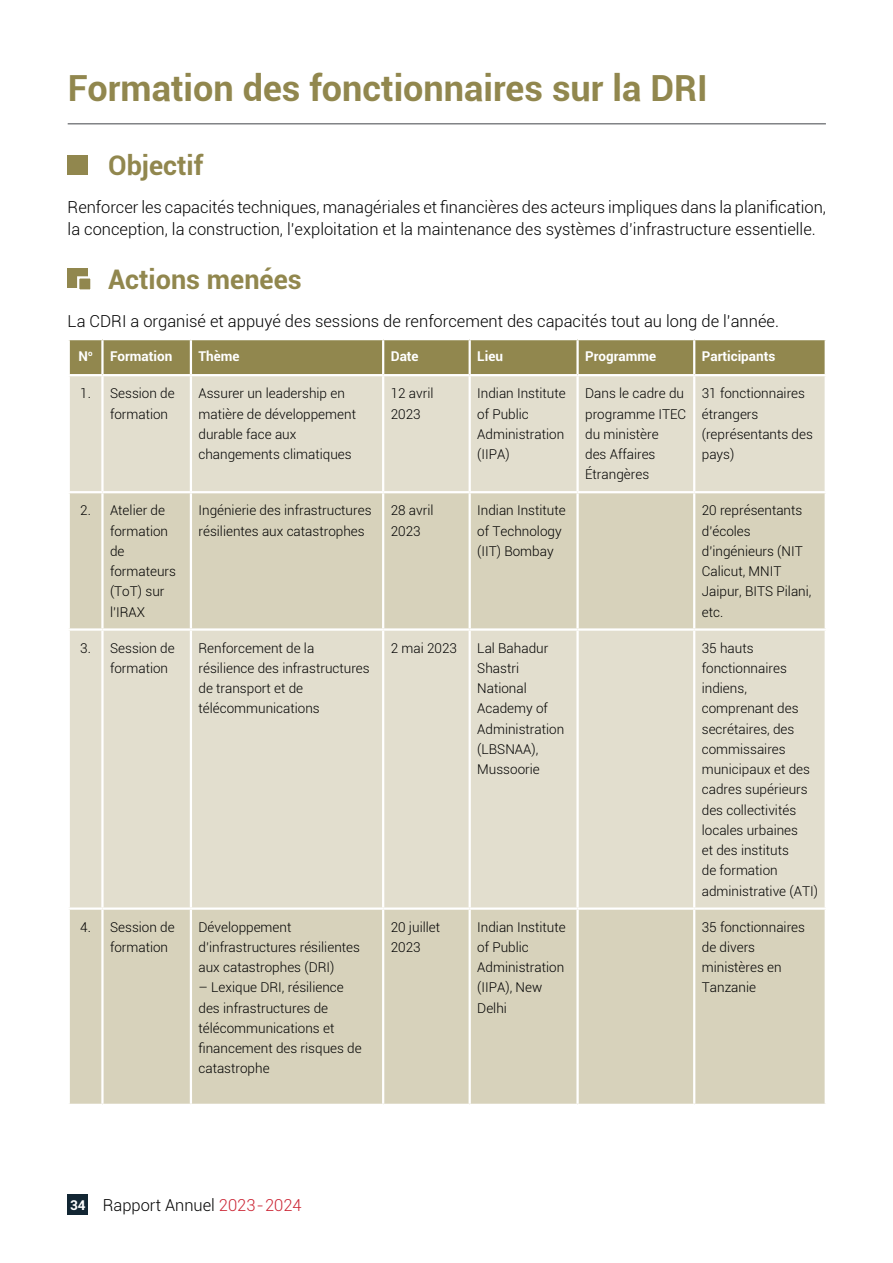
<style>
.page{position:relative;width:893px;height:1263px;background:#fff}
.page>*{position:absolute;margin:0;border:0;box-sizing:border-box;transform-origin:0 0}
.t1{font:700 36px "Roboto";color:#91874e}
.t2{font:700 27px "Roboto";color:#91874e}
.t3{font:300 16.5px/21.8px "Roboto";color:#000}
.t4{font:300 13.5px/20.2px "Roboto";color:#000}
.t5{font:700 13.5px "Roboto";color:#fff}
.s1{font-weight:700;font-size:13.5px;color:#fff}
.s2{color:#cb2433}
</style>
<div class="page">
<div style="left:68px;top:1195px;width:20px;height:20px;background:#122633"></div>
<div style="left:68px;top:155px;width:20px;height:20px;background:#91874e"></div>
<div style="left:68px;top:268px;width:20px;height:20px;background:#91874e"></div>
<div style="left:77px;top:276px;width:16px;height:16px;background:#91874e;border:2px solid #fff"></div>
<div style="left:70px;top:340px;width:755px;height:34px;background:#91874e"></div>
<div style="left:70px;top:376px;width:755px;height:115px;background:#e2dece"></div>
<svg style="left:70px;top:493px;width:755px;height:611px;background:#dcd7c3"></svg>
<hr style="left:101px;top:340px;width:3px;height:34px;background:#fff">
<hr style="left:190px;top:340px;width:2px;height:34px;background:#fff">
<hr style="left:382px;top:340px;width:2px;height:34px;background:#fff">
<hr style="left:469px;top:340px;width:2px;height:34px;background:#fff">
<hr style="left:576px;top:340px;width:3px;height:34px;background:#fff">
<hr style="left:693px;top:340px;width:2px;height:34px;background:#fff">
<hr style="left:101px;top:376px;width:3px;height:115px;background:#fff">
<hr style="left:190px;top:376px;width:2px;height:115px;background:#fff">
<hr style="left:382px;top:376px;width:2px;height:115px;background:#fff">
<hr style="left:469px;top:376px;width:2px;height:115px;background:#fff">
<hr style="left:576px;top:376px;width:3px;height:115px;background:#fff">
<hr style="left:693px;top:376px;width:2px;height:115px;background:#fff">
<hr style="left:101px;top:493px;width:3px;height:135px;background:#fff">
<hr style="left:190px;top:493px;width:2px;height:135px;background:#fff">
<hr style="left:382px;top:493px;width:2px;height:135px;background:#fff">
<hr style="left:469px;top:493px;width:2px;height:135px;background:#fff">
<hr style="left:576px;top:493px;width:3px;height:135px;background:#fff">
<hr style="left:693px;top:493px;width:2px;height:135px;background:#fff">
<hr style="left:68px;top:628px;width:34px;height:3px;background:#fff">
<hr style="left:102px;top:628px;width:89px;height:3px;background:#fff">
<hr style="left:101px;top:631px;width:3px;height:276px;background:#fff">
<hr style="left:191px;top:628px;width:192px;height:3px;background:#fff">
<hr style="left:190px;top:631px;width:2px;height:276px;background:#fff">
<hr style="left:383px;top:628px;width:87px;height:3px;background:#fff">
<hr style="left:382px;top:631px;width:2px;height:276px;background:#fff">
<hr style="left:470px;top:628px;width:108px;height:3px;background:#fff">
<hr style="left:469px;top:631px;width:2px;height:276px;background:#fff">
<hr style="left:578px;top:628px;width:116px;height:3px;background:#fff">
<hr style="left:576px;top:631px;width:3px;height:276px;background:#fff">
<hr style="left:694px;top:628px;width:133px;height:3px;background:#fff">
<hr style="left:693px;top:631px;width:2px;height:276px;background:#fff">
<hr style="left:68px;top:907px;width:34px;height:3px;background:#fff">
<hr style="left:102px;top:907px;width:89px;height:3px;background:#fff">
<hr style="left:101px;top:910px;width:3px;height:194px;background:#fff">
<hr style="left:191px;top:907px;width:192px;height:3px;background:#fff">
<hr style="left:190px;top:910px;width:2px;height:194px;background:#fff">
<hr style="left:383px;top:907px;width:87px;height:3px;background:#fff">
<hr style="left:382px;top:910px;width:2px;height:194px;background:#fff">
<hr style="left:470px;top:907px;width:108px;height:3px;background:#fff">
<hr style="left:469px;top:910px;width:2px;height:194px;background:#fff">
<hr style="left:578px;top:907px;width:116px;height:3px;background:#fff">
<hr style="left:576px;top:910px;width:3px;height:194px;background:#fff">
<hr style="left:694px;top:907px;width:133px;height:3px;background:#fff">
<hr style="left:693px;top:910px;width:2px;height:194px;background:#fff">
<hr style="left:68px;top:123px;width:758px;height:2px;background:#808285">
<h1 class="t1" style="left:68px;top:63px;width:641px">Formation des fonctionnaires sur la DRI</h1>
<h2 class="t2" style="left:108px;top:147px;width:97px">Objectif</h2>
<p class="t3" style="left:68px;top:196px;width:760px">Renforcer les capacités techniques, managériales et financières des acteurs impliques dans la planification, la conception, la construction, l’exploitation et la maintenance des systèmes d’infrastructure essentielle.</p>
<h2 class="t2" style="left:108px;top:260px;width:195px">Actions menées</h2>
<p class="t3" style="left:68px;top:309px;width:713px">La CDRI a organisé et appuyé des sessions de renforcement des capacités tout au long de l’année.</p>
<p class="t5" style="left:79px;top:346px;width:15px">N<sup>o</sup></p>
<p class="t5" style="left:110px;top:346px;width:64px">Formation</p>
<p class="t5" style="left:198px;top:346px;width:43px">Thème</p>
<p class="t5" style="left:391px;top:346px;width:29px">Date</p>
<p class="t5" style="left:477px;top:346px;width:27px">Lieu</p>
<p class="t5" style="left:585px;top:346px;width:72px">Programme</p>
<p class="t5" style="left:702px;top:346px;width:75px">Participants</p>
<p class="t4" style="left:110px;top:383px;width:66px;text-indent:-30px">1. Session de formation</p>
<p class="t4" style="left:198px;top:383px;width:159px">Assurer un leadership en matière de développement durable face aux changements climatiques</p>
<p class="t4" style="left:391px;top:383px;width:44px">12 avril<br>2023</p>
<p class="t4" style="left:477px;top:383px;width:90px">Indian Institute of Public<br>Administration (IIPA)</p>
<p class="t4" style="left:585px;top:383px;width:103px">Dans le cadre du programme ITEC du ministère<br>des Affaires<br>Étrangères</p>
<p class="t4" style="left:702px;top:383px;width:113px">31 fonctionnaires étrangers (représentants des pays)</p>
<p class="t4" style="left:110px;top:500px;width:67px;text-indent:-30px">2. Atelier de formation de formateurs (ToT) sur l’IRAX</p>
<p class="t4" style="left:198px;top:500px;width:175px">Ingénierie des infrastructures résilientes aux catastrophes</p>
<p class="t4" style="left:391px;top:500px;width:44px">28 avril<br>2023</p>
<p class="t4" style="left:477px;top:500px;width:90px">Indian Institute of Technology (IIT) Bombay</p>
<p class="t4" style="left:702px;top:500px;width:111px">20 représentants d’écoles d’ingénieurs (NIT<br>Calicut, MNIT<br>Jaipur, BITS Pilani, etc.</p>
<p class="t4" style="left:110px;top:637px;width:66px;text-indent:-30px">3. Session de formation</p>
<p class="t4" style="left:198px;top:637px;width:173px">Renforcement de la résilience des infrastructures de transport et de télécommunications</p>
<p class="t4" style="left:391px;top:637px;width:68px">2 mai 2023</p>
<p class="t4" style="left:477px;top:637px;width:88px">Lal Bahadur<br>Shastri<br>National<br>Academy of<br>Administration (LBSNAA),<br>Mussoorie</p>
<p class="t4" style="left:702px;top:637px;width:118px">35 hauts fonctionnaires indiens, comprenant des secrétaires, des commissaires municipaux et des cadres supérieurs des collectivités locales urbaines<br>et des instituts<br>de formation administrative (ATI)</p>
<p class="t4" style="left:110px;top:916px;width:66px;text-indent:-30px">4. Session de formation</p>
<p class="t4" style="left:198px;top:916px;width:163px">Développement d’infrastructures résilientes aux catastrophes (DRI)</p>
<p class="t4" style="left:198px;top:977px;width:165px">– Lexique DRI, résilience des infrastructures de télécommunications et financement des risques de catastrophe</p>
<p class="t4" style="left:391px;top:916px;width:51px">20 juillet<br>2023</p>
<p class="t4" style="left:477px;top:916px;width:90px">Indian Institute of Public<br>Administration (IIPA), New<br>Delhi</p>
<p class="t4" style="left:702px;top:916px;width:105px">35 fonctionnaires de divers ministères en<br>Tanzanie</p>
<p class="t3" style="left:70px;top:1194px;width:233px"><span class="s1">34</span> Rapport Annuel <span class="s2">2023-2024</span></p>
</div>
